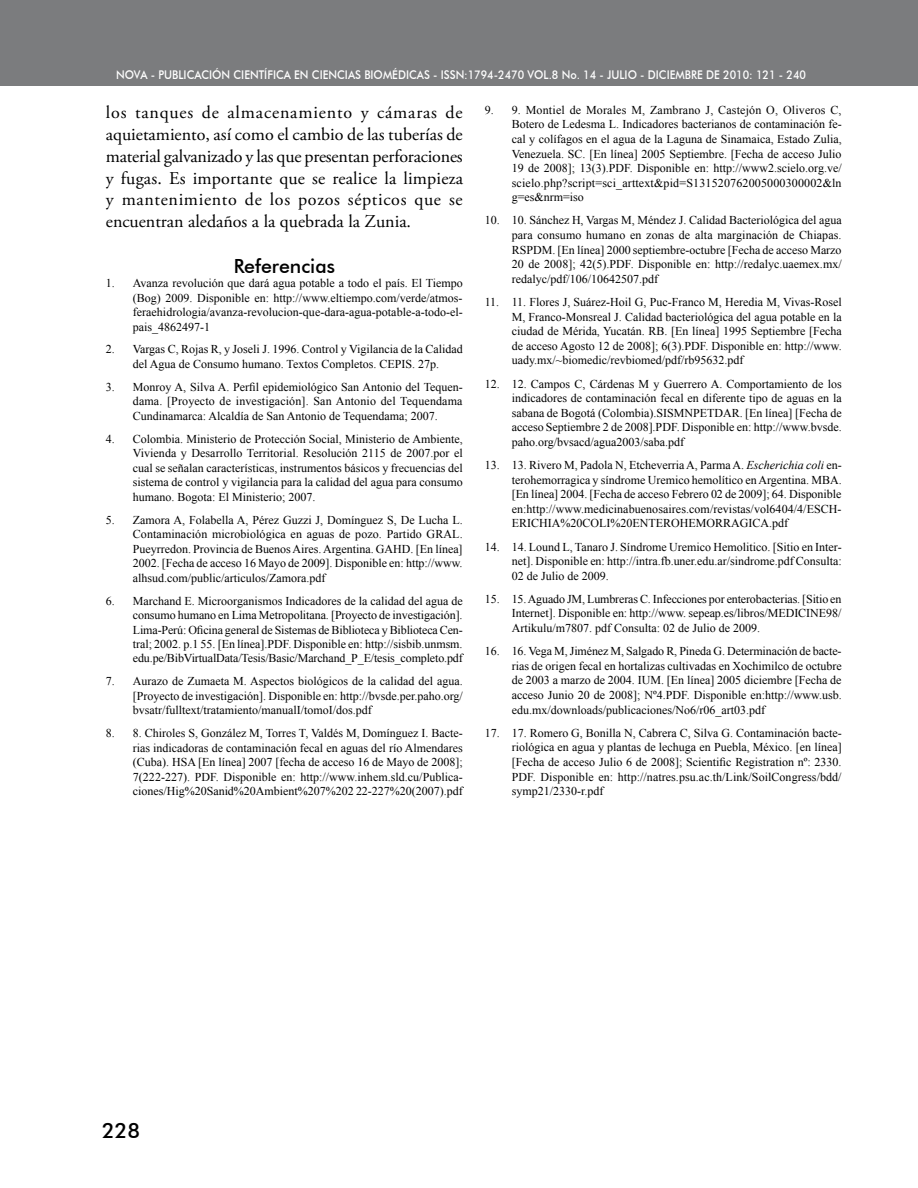
<style>
.page{position:relative;width:918px;height:1188px;background:#fff}
.page>*{position:absolute;margin:0;border:0;box-sizing:border-box;transform-origin:0 0}
.t1{font:500 21px "Futura BT";color:#000}
.t2{font:500 19.5px "Futura BT";color:#000}
.t3{font:18px/21.6px "Adobe Garamond Pro";color:#000;text-align:justify}
.t4{font:12px/14.5px "Times New Roman";color:#000;text-align:justify}
.t5{font:500 12px "Futura BT";color:#fff;scale:.9 1}
.s1{font-style:italic}
</style>
<div class="page">
<div style="left:0;top:0;width:918px;height:86px;background:#7b7c7e"></div>
<p class="t5" style="left:116px;top:68px;width:606px">NOVA - PUBLICACIÓN CIENTÍFICA EN CIENCIAS BIOMÉDICAS - ISSN:1794-2470 VOL.8 NO. 14 - JULIO - DICIE</p>
<p class="t5" style="left:676px;top:68px;width:147px">MBRE DE 2010: 121 - 240</p>
<p class="t3" style="left:106px;top:103px;width:359px">los tanques de almacenamiento y cámaras de aquietamiento, así como el cambio de las tuberías de material galvanizado y las que presentan perforaciones y fugas. Es importante que se realice la limpieza y mantenimiento de los pozos sépticos que se encuentran aledaños a la quebrada la Zunia.</p>
<h2 class="t2" style="left:234px;top:254px;width:103px">REFERENCIAS</h2>
<p class="t4" style="left:133px;top:276px;width:332px;text-indent:-27px">1. Avanza revolución que dará agua potable a todo el país. El Tiempo (Bog) 2009. Disponible en: http://www.eltiempo.com/verde/atmos&shy;feraehidrologia/avanza-revolucion-que-dara-agua-potable-a-todo-el&shy;pais_4862497-1</p>
<p class="t4" style="left:106px;top:342px;width:358px;text-align:center">2. Vargas C, Rojas R, y Joseli J. 1996. Control y Vigilancia de la Calidad del Agua de Consumo humano. Textos Completos. CEPIS. 27p.</p>
<p class="t4" style="left:133px;top:380px;width:331px;text-indent:-27px">3. Monroy A, Silva A. Perfil epidemiológico San Antonio del Tequen&shy;dama. [Proyecto de investigación]. San Antonio del Tequendama Cundinamarca: Alcaldía de San Antonio de Tequendama; 2007.</p>
<p class="t4" style="left:133px;top:431px;width:332px;text-indent:-27px">4. Colombia. Ministerio de Protección Social, Ministerio de Ambiente, Vivienda y Desarrollo Territorial. Resolución 2115 de 2007.por el cual se señalan características, instrumentos básicos y frecuencias del sistema de control y vigilancia para la calidad del agua para consumo humano. Bogota: El Ministerio; 2007.</p>
<p class="t4" style="left:133px;top:512px;width:331px;text-indent:-27px">5. Zamora A, Folabella A, Pérez Guzzi J, Domínguez S, De Lucha L.<br>Contaminación microbiológica en aguas de pozo. Partido GRAL.<br>Pueyrredon. Provincia de Buenos Aires. Argentina. GAHD. [En línea] 2002. [Fecha de acceso 16 Mayo de 2009]. Disponible en: http://www. alhsud.com/public/articulos/Zamora.pdf</p>
<p class="t4" style="left:133px;top:593px;width:331px;text-indent:-27px">6. Marchand E. Microorganismos Indicadores de la calidad del agua de consumo humano en Lima Metropolitana. [Proyecto de investigación].<br>Lima-Perú: Oficina general de Sistemas de Biblioteca y Biblioteca Cen&shy;tral; 2002. p.1 55. [En línea].PDF. Disponible en: http://sisbib.unmsm. edu.pe/BibVirtualData/Tesis/Basic/Marchand_P_E/tesis_completo.pdf</p>
<p class="t4" style="left:133px;top:674px;width:331px;text-indent:-27px">7. Aurazo de Zumaeta M. Aspectos biológicos de la calidad del agua. [Proyecto de investigación]. Disponible en: http://bvsde.per.paho.org/ bvsatr/fulltext/tratamiento/manualI/tomoI/dos.pdf</p>
<p class="t4" style="left:133px;top:726px;width:332px;text-indent:-27px">8. 8. Chiroles S, González M, Torres T, Valdés M, Domínguez I. Bacte&shy;rias indicadoras de contaminación fecal en aguas del río Almendares (Cuba). HSA [En línea] 2007 [fecha de acceso 16 de Mayo de 2008]; 7(222-227). PDF. Disponible en: http://www.inhem.sld.cu/Publica&shy;ciones/Hig%20Sanid%20Ambient%207%202 22-227%20(2007).pdf</p>
<p class="t4" style="left:512px;top:102px;width:331px;text-indent:-27px">9. 9. Montiel de Morales M, Zambrano J, Castejón O, Oliveros C, Botero de Ledesma L. Indicadores bacterianos de contaminación fe&shy;cal y colífagos en el agua de la Laguna de Sinamaica, Estado Zulia, Venezuela. SC. [En línea] 2005 Septiembre. [Fecha de acceso Julio 19 de 2008]; 13(3).PDF. Disponible en: http://www2.scielo.org.ve/ scielo.php?script=sci_arttext&amp;pid=S131520762005000300002&amp;ln g=es&amp;nrm=iso</p>
<p class="t4" style="left:512px;top:213px;width:332px;text-indent:-27px">10. 10. Sánchez H, Vargas M, Méndez J. Calidad Bacteriológica del agua para consumo humano en zonas de alta marginación de Chiapas.<br>RSPDM. [En línea] 2000 septiembre-octubre [Fecha de acceso Marzo 20 de 2008]; 42(5).PDF. Disponible en: http://redalyc.uaemex.mx/ redalyc/pdf/106/10642507.pdf</p>
<p class="t4" style="left:512px;top:295px;width:331px;text-indent:-27px">11. 11. Flores J, Suárez-Hoil G, Puc-Franco M, Heredia M, Vivas-Rosel M, Franco-Monsreal J. Calidad bacteriológica del agua potable en la ciudad de Mérida, Yucatán. RB. [En línea] 1995 Septiembre [Fecha de acceso Agosto 12 de 2008]; 6(3).PDF. Disponible en: http://www. uady.mx/~biomedic/revbiomed/pdf/rb95632.pdf</p>
<p class="t4" style="left:512px;top:376px;width:331px;text-indent:-27px">12. 12. Campos C, Cárdenas M y Guerrero A. Comportamiento de los indicadores de contaminación fecal en diferente tipo de aguas en la sabana de Bogotá (Colombia).SISMNPETDAR. [En línea] [Fecha de acceso Septiembre 2 de 2008].PDF. Disponible en: http://www.bvsde. paho.org/bvsacd/agua2003/saba.pdf</p>
<p class="t4" style="left:512px;top:458px;width:332px;text-indent:-27px">13. 13. Rivero M, Padola N, Etcheverria A, Parma A. <span class="s1">Escherichia coli</span> en&shy;terohemorragica y síndrome Uremico hemolítico en Argentina. MBA. [En línea] 2004. [Fecha de acceso Febrero 02 de 2009]; 64. Disponible en:http://www.medicinabuenosaires.com/revistas/vol6404/4/ESCH-ERICHIA%20COLI%20ENTEROHEMORRAGICA.pdf</p>
<p class="t4" style="left:512px;top:539px;width:332px;text-indent:-27px">14. 14. Lound L, Tanaro J. Síndrome Uremico Hemolitico. [Sitio en Inter&shy;net]. Disponible en: http://intra.fb.uner.edu.ar/sindrome.pdf Consulta:<br>02 de Julio de 2009.</p>
<p class="t4" style="left:512px;top:591px;width:331px;text-indent:-27px">15. 15. Aguado JM, Lumbreras C. Infecciones por enterobacterias. [Sitio en Internet]. Disponible en: http://www. sepeap.es/libros/MEDICINE98/ Artikulu/m7807. pdf Consulta: 02 de Julio de 2009.</p>
<p class="t4" style="left:512px;top:644px;width:331px;text-indent:-27px">16. 16. Vega M, Jiménez M, Salgado R, Pineda G. Determinación de bacte&shy;rias de origen fecal en hortalizas cultivadas en Xochimilco de octubre de 2003 a marzo de 2004. IUM. [En línea] 2005 diciembre [Fecha de acceso Junio 20 de 2008]; Nº4.PDF. Disponible en:http://www.usb. edu.mx/downloads/publicaciones/No6/r06_art03.pdf</p>
<p class="t4" style="left:512px;top:725px;width:331px;text-indent:-27px">17. 17. Romero G, Bonilla N, Cabrera C, Silva G. Contaminación bacte&shy;riológica en agua y plantas de lechuga en Puebla, México. [en línea] [Fecha de acceso Julio 6 de 2008]; Scientific Registration nº: 2330.<br>PDF. Disponible en: http://natres.psu.ac.th/Link/SoilCongress/bdd/ symp21/2330-r.pdf</p>
<h1 class="t1" style="left:102px;top:1118px;width:40px">228</h1>
</div>
